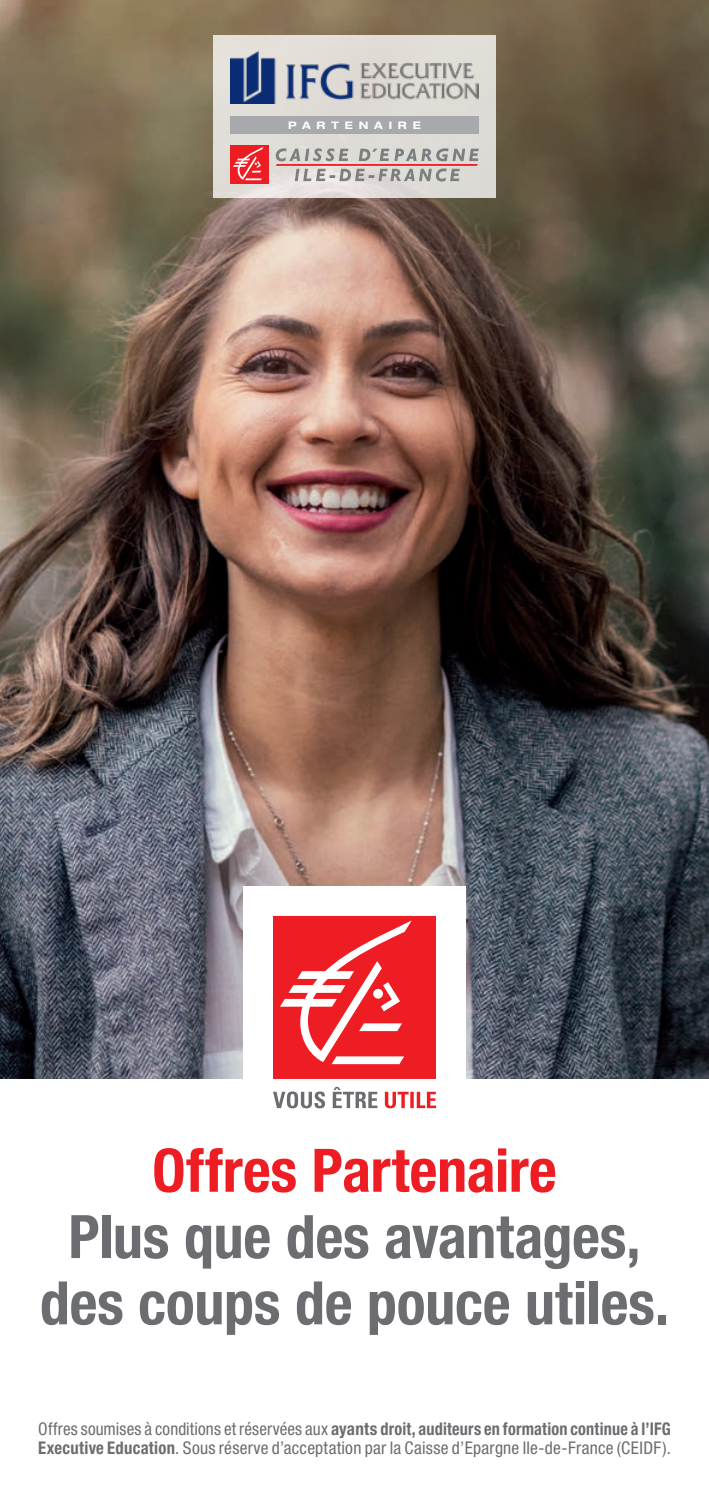
<style>
.page{position:relative;width:709px;height:1489px;background:#fff}
.page>*{position:absolute;margin:0;border:0;box-sizing:border-box;transform-origin:0 0}
.t1{font:700 condensed 60px/66.2px "Helvetica Neue LT Pro";letter-spacing:-.005em;color:#6c6d70;text-align:center}
.t2{font:condensed 17.5px/18.8px "Helvetica Neue LT Pro";letter-spacing:.015em;color:#6c6d70}
.t3{font:700 expanded 10.5px "Helvetica Neue LT Pro";letter-spacing:.565em;color:#fff}
.s1{color:#ee1d23}
.s2{font-weight:700}
</style>
<div class="page">
<img style="left:0;top:0;width:709px;height:1078px">
<div style="left:243px;top:886px;width:222px;height:222px;background:#fff"></div>
<svg style="left:273px;top:916px;width:163px;height:162px;background:#f04247"></svg>
<svg style="left:385px;top:1091px;width:51px;height:17px"></svg>
<svg style="left:273px;top:1086px;width:104px;height:22px"></svg>
<svg style="left:213px;top:35px;width:283px;height:163px;background:#dfdbd6"></svg>
<img style="left:230px;top:52px;width:249px;height:51px">
<div style="left:230px;top:117px;width:249px;height:17px;background:#a8a9ad"></div>
<div style="left:230px;top:146px;width:38px;height:38px;background:#ee1d23"></div>
<svg style="left:233px;top:147px;width:31px;height:33px"></svg>
<svg style="left:276px;top:148px;width:203px;height:34px;background:#c6b9b7"></svg>
<p class="t3" style="left:288px;top:118px;width:134px">PARTENAIRE</p>
<p class="t1" style="left:40px;top:1137px;width:631px"><span class="s1">Offres Partenaire<br></span>Plus que des avantages, des coups de pouce utiles.</p>
<p class="t2" style="left:38px;top:1418px;width:634px">Offres soumises à conditions et réservées aux <span class="s2">ayants droit, auditeurs en formation continue à l’IFG<br>Executive Education</span>. Sous réserve d’acceptation par la Caisse d’Epargne Ile-de-France (CEIDF).</p>
</div>
